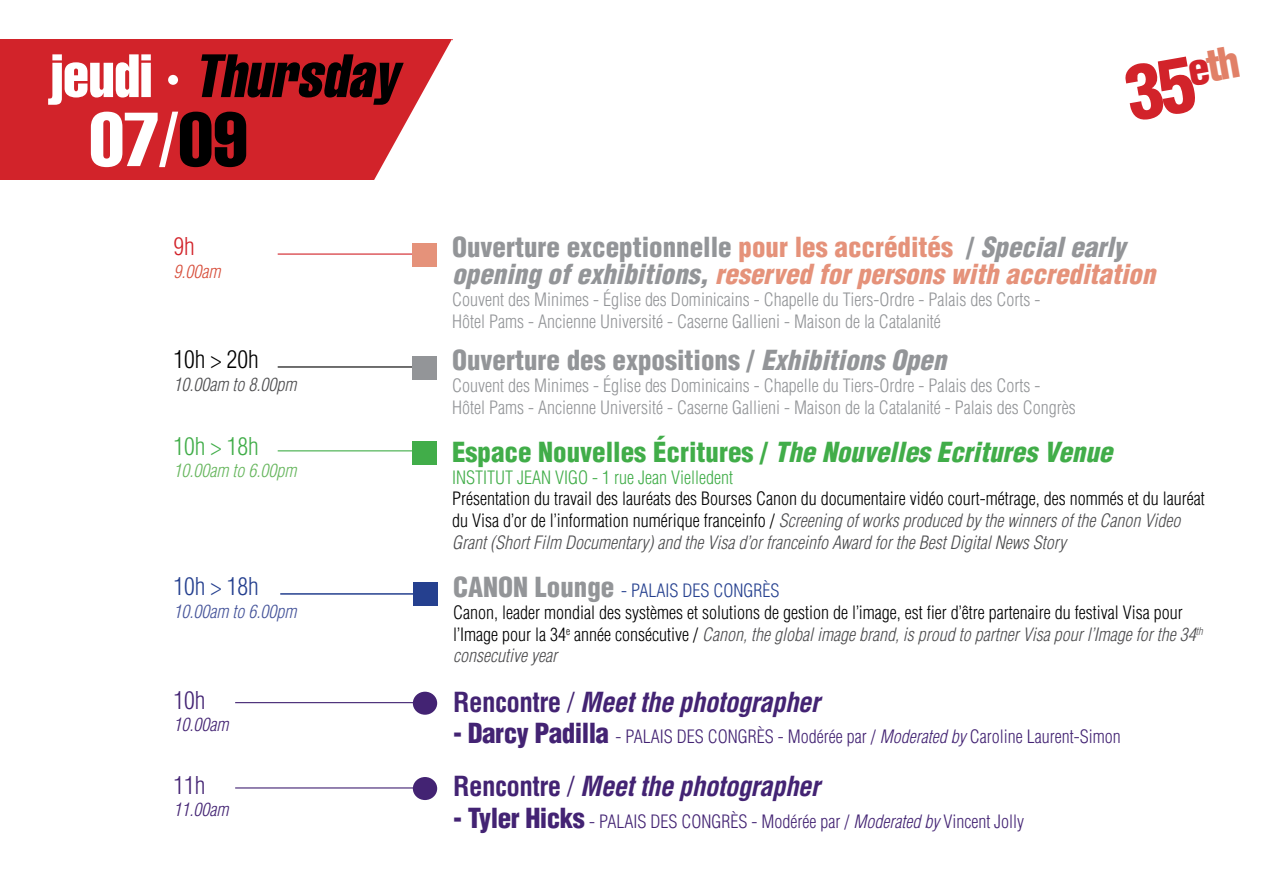
<style>
.page{position:relative;width:1263px;height:893px;background:#fff}
.page>*{position:absolute;margin:0;border:0;box-sizing:border-box;transform-origin:0 0}
.t1{font:75px "Helvetica LT Std Comp";color:#fff}
.t2{font:900 condensed 73.5px "Helvetica LT Std";color:#d2232a}
.t3{font:italic 60px "Helvetica LT Std Comp";color:#000}
.t4{font:italic 900 condensed 27px/27px "Helvetica LT Std";color:#e5927a}
.t5{font:italic 700 condensed 27px "Helvetica LT Std";letter-spacing:-.02em;color:#432373}
.t6{font:italic 900 condensed 27px "Helvetica LT Std";color:#41ad49}
.t7{font:900 condensed 27px "Helvetica LT Std";color:#939598}
.t8{font:900 condensed 27px "Helvetica LT Std";letter-spacing:-.02em;color:#432373}
.t9{font:300 condensed 24px "Helvetica LT Std";color:#25408f}
.t10{font:300 condensed 24px "Helvetica LT Std";color:#000}
.t11{font:300 condensed 24px "Helvetica LT Std";color:#41ad49}
.t12{font:300 condensed 24px "Helvetica LT Std";color:#432373}
.t13{font:300 condensed 24px "Helvetica LT Std";color:#d2232a}
.t14{font:300 condensed 18px/21.6px "Helvetica LT Std";color:#000}
.t15{font:300 condensed 18px/21.6px "Helvetica LT Std";color:#939598}
.t16{font:300 condensed 18px "Helvetica LT Std";color:#432373}
.t17{font:300 condensed 18px "Helvetica LT Std";color:#41ad49}
.t18{font:italic 300 condensed 18px "Helvetica LT Std";color:#45549a}
.t19{font:italic 300 condensed 18px "Helvetica LT Std";color:#4d4d4f}
.t20{font:italic 300 condensed 18px "Helvetica LT Std";color:#66b65d}
.t21{font:italic 300 condensed 18px "Helvetica LT Std";color:#432373}
.t22{font:italic 300 condensed 18px "Helvetica LT Std";color:#d74e3b}
.s1{font-style:normal;color:#fff}
.s2{color:#000}
.s3{font-style:normal;color:#939598}
.s4{font-style:normal}
.s5{color:#939598}
.s6{font-style:italic}
.s7{font-style:italic;color:#4d4d4f}
.s8{font-weight:900;font-size:27px;color:#939598}
.s9{color:#25408f}
.s10{font-weight:400;font-style:normal}
.s11{font-weight:300;font-size:18px}
</style>
<div class="page">
<div style="left:0;top:39px;width:452px;height:141px;background:#d2232a"></div>
<svg style="left:374px;top:39px;width:79px;height:141px"></svg>
<hr style="left:235px;top:702px;width:193px;height:1px;background:#432373">
<div style="left:413px;top:692px;width:24px;height:23px;background:#432373;border-radius:50%"></div>
<hr style="left:235px;top:787px;width:193px;height:1px;background:#432373">
<div style="left:413px;top:777px;width:24px;height:23px;background:#432373;border-radius:50%"></div>
<div style="left:413px;top:582px;width:24px;height:23px;background:#25408f"></div>
<hr style="left:280px;top:593px;width:156px;height:2px;background:#25408f">
<hr style="left:278px;top:366px;width:156px;height:2px;background:#000">
<div style="left:412px;top:356px;width:24px;height:23px;background:#939598"></div>
<hr style="left:278px;top:450px;width:156px;height:1px;background:#41ad49">
<div style="left:412px;top:441px;width:24px;height:23px;background:#41ad49"></div>
<hr style="left:278px;top:253px;width:156px;height:2px;background:#d2232a">
<div style="left:412px;top:243px;width:24px;height:23px;background:#e5927a"></div>
<h3 class="t3" style="left:51px;top:38px;width:362px"><span class="s1">j e u d i ·</span> Thursday</h3>
<h1 class="t1" style="left:89px;top:92px;width:160px">07/<span class="s2">09</span></h1>
<h2 class="t2" style="left:1119px;top:49px;width:118px;rotate:-10deg">35<sup>e</sup><sup>th</sup></h2>
<h3 class="t13" style="left:174px;top:232px;width:23px">9h</h3>
<p class="t22" style="left:174px;top:260px;width:48px">9.00am</p>
<h3 class="t4" style="left:452px;top:234px;width:705px"><span class="s3">Ouverture exceptionnelle</span> <span class="s4">pour les accrédités</span> <span class="s3">/</span> <span class="s5">Special early opening of exhibitions,</span> reserved for persons with accreditation</h3>
<p class="t15" style="left:452px;top:289px;width:590px">Couvent des Minimes - Église des Dominicains - Chapelle du Tiers-Ordre - Palais des Corts -<br>Hôtel Pams - Ancienne Université - Caserne Gallieni - Maison de la Catalanité</p>
<h3 class="t10" style="left:174px;top:345px;width:87px">10h &gt; 20h</h3>
<p class="t19" style="left:174px;top:373px;width:124px">10.00am to 8.00pm</p>
<h3 class="t7" style="left:452px;top:343px;width:496px">Ouverture des expositions / <span class="s6">Exhibitions Open</span></h3>
<p class="t15" style="left:452px;top:375px;width:625px">Couvent des Minimes - Église des Dominicains - Chapelle du Tiers-Ordre - Palais des Corts -<br>Hôtel Pams - Ancienne Université - Caserne Gallieni - Maison de la Catalanité - Palais des Congrès</p>
<h3 class="t11" style="left:174px;top:431px;width:87px">10h &gt; 18h</h3>
<p class="t20" style="left:174px;top:460px;width:124px">10.00am to 6.00pm</p>
<h3 class="t6" style="left:452px;top:435px;width:662px"><span class="s4">Espace Nouvelles Écritures /</span> The Nouvelles Ecritures Venue</h3>
<p class="t17" style="left:452px;top:466px;width:282px">INSTITUT JEAN VIGO - 1 rue Jean Vielledent</p>
<p class="t14" style="left:452px;top:488px;width:754px">Présentation du travail des lauréats des Bourses Canon du documentaire vidéo court-métrage, des nommés et du lauréat du Visa d’or de l’information numérique franceinfo / <span class="s7">Screening of works produced by the winners of the Canon Video<br>Grant (Short Film Documentary) and the Visa d’or franceinfo Award for the Best Digital News Story</span></p>
<h3 class="t9" style="left:174px;top:571px;width:87px">10h &gt; 18h</h3>
<p class="t18" style="left:174px;top:600px;width:124px">10.00am to 6.00pm</p>
<p class="t14" style="left:453px;top:580px;width:751px"><span class="s8">CANON Lounge</span> <span class="s9">- PALAIS DES CONGRÈS<br></span>Canon, leader mondial des systèmes et solutions de gestion de l’image, est fier d’être partenaire du festival Visa pour l’Image pour la 34<sup>e</sup> année consécutive / <span class="s7">Canon, the global image brand, is proud to partner Visa pour l’Image for the 34</span><sup>th </sup><span class="s7">consecutive year</span></p>
<h3 class="t12" style="left:174px;top:685px;width:33px">10h</h3>
<p class="t21" style="left:174px;top:713px;width:56px">10.00am</p>
<h3 class="t5" style="left:453px;top:685px;width:368px"><span class="s4">Rencontre</span> <span class="s10">/</span> Meet the photographer</h3>
<h3 class="t8" style="left:453px;top:716px;width:190px">- Darcy Padilla <span class="s11">- Palais</span></h3>
<p class="t16" style="left:677px;top:726px;width:10px">des</p>
<p class="t16" style="left:708px;top:726px;width:21px">Congrès</p>
<p class="t16" style="left:778px;top:726px;width:344px">- Modérée par / <span class="s6">Moderated by</span> Caroline Laurent-Simon</p>
<h3 class="t12" style="left:174px;top:770px;width:33px">11h</h3>
<p class="t21" style="left:174px;top:799px;width:56px">11.00am</p>
<h3 class="t5" style="left:453px;top:769px;width:368px"><span class="s4">Rencontre</span> <span class="s10">/</span> Meet the photographer</h3>
<h3 class="t8" style="left:453px;top:801px;width:163px">- Tyler Hicks <span class="s11">- Palais</span></h3>
<p class="t16" style="left:650px;top:810px;width:10px">des</p>
<p class="t16" style="left:681px;top:810px;width:21px">Congrès</p>
<p class="t16" style="left:751px;top:810px;width:274px">- Modérée par / <span class="s6">Moderated by</span> Vincent Jolly</p>
</div>
